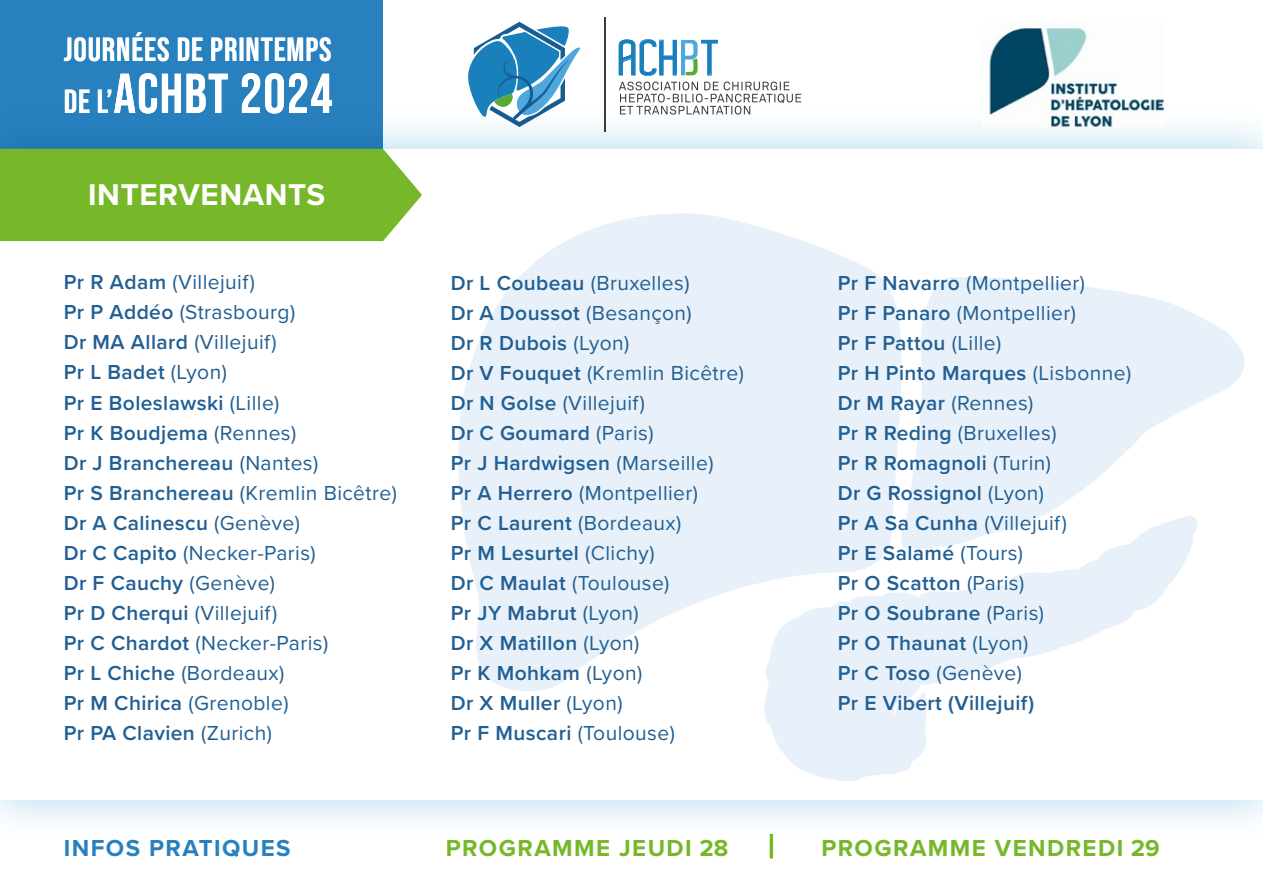
<style>
.page{position:relative;width:1263px;height:893px;background:#fff}
.page>*{position:absolute;margin:0;border:0;box-sizing:border-box;transform-origin:0 0}
.t1{font:56.1px "Bebas Neue";letter-spacing:.02em;color:#fff}
.t2{font:33.45px "Bebas Neue";letter-spacing:.025em;color:#fff}
.t3{font:700 31.2px "Proxima Nova";letter-spacing:.02em;color:#fff}
.t4{font:700 24px "Proxima Nova";letter-spacing:.06em;color:#76b82a}
.t5{font:700 24px "Proxima Nova";letter-spacing:.06em;color:#2881be}
.t6{font:600 21px/30px "Proxima Nova";letter-spacing:.02em;color:#215f93}
.s1{font-size:33.45px}
.s2{font-weight:400}
</style>
<div class="page">
<div style="left:0;top:106px;width:1263px;height:736px;background:#53addb;opacity:.5"></div>
<div style="left:0;top:149px;width:1263px;height:650px;background:#fff"></div>
<img style="left:982px;top:25px;width:183px;height:101px">
<svg style="left:458px;top:213px;width:438px;height:478px;fill:#e8f1f9"></svg>
<svg style="left:896px;top:277px;width:349px;height:236px;fill:#e8f1f9"></svg>
<svg style="left:763px;top:513px;width:434px;height:269px"></svg>
<div style="left:0;top:0;width:383px;height:149px;background:#2881be"></div>
<svg style="left:425px;top:17px;width:419px;height:132px"></svg>
<hr style="left:604px;top:17px;width:1px;height:115px;background:#3d3c3b">
<svg style="left:619px;top:82px;width:182px;height:33px"></svg>
<svg style="left:619px;top:39px;width:99px;height:37px"></svg>
<svg style="left:468px;top:22px;width:114px;height:105px"></svg>
<hr style="left:770px;top:834px;width:3px;height:24px;background:#76b82a">
<div style="left:0;top:149px;width:422px;height:92px;background:#76b82a"></div>
<h2 class="t2" style="left:64px;top:30px;width:269px">JOURNÉES DE PRINTEMPS</h2>
<h1 class="t1" style="left:64px;top:62px;width:270px"><span class="s1">DE L’</span>ACHBT 2024</h1>
<h3 class="t3" style="left:88px;top:171px;width:239px">INTERVENANTS</h3>
<p class="t6" style="left:64px;top:267px;width:335px">Pr R Adam <span class="s2">(Villejuif)<br></span>Pr P Addéo <span class="s2">(Strasbourg)<br></span>Dr MA Allard <span class="s2">(Villejuif)<br></span>Pr L Badet <span class="s2">(Lyon)<br></span>Pr E Boleslawski <span class="s2">(Lille)<br></span>Pr K Boudjema <span class="s2">(Rennes)<br></span>Dr J Branchereau <span class="s2">(Nantes)<br></span>Pr S Branchereau <span class="s2">(Kremlin Bicêtre)<br></span>Dr A Calinescu <span class="s2">(Genève)<br></span>Dr C Capito <span class="s2">(Necker-Paris)<br></span>Dr F Cauchy <span class="s2">(Genève)<br></span>Pr D Cherqui <span class="s2">(Villejuif)<br></span>Pr C Chardot <span class="s2">(Necker-Paris)<br></span>Pr L Chiche <span class="s2">(Bordeaux)<br></span>Pr M Chirica <span class="s2">(Grenoble)<br></span>Pr PA Clavien <span class="s2">(Zurich)</span></p>
<p class="t6" style="left:451px;top:267px;width:295px">Dr L Coubeau <span class="s2">(Bruxelles)<br></span>Dr A Doussot <span class="s2">(Besançon)<br></span>Dr R Dubois <span class="s2">(Lyon)<br></span>Dr V Fouquet <span class="s2">(Kremlin Bicêtre)<br></span>Dr N Golse <span class="s2">(Villejuif)<br></span>Dr C Goumard <span class="s2">(Paris)<br></span>Pr J Hardwigsen <span class="s2">(Marseille)<br></span>Pr A Herrero <span class="s2">(Montpellier)<br></span>Pr C Laurent <span class="s2">(Bordeaux)<br></span>Pr M Lesurtel <span class="s2">(Clichy)<br></span>Dr C Maulat <span class="s2">(Toulouse)<br></span>Pr JY Mabrut <span class="s2">(Lyon)<br></span>Dr X Matillon <span class="s2">(Lyon)<br></span>Pr K Mohkam <span class="s2">(Lyon)<br></span>Dr X Muller <span class="s2">(Lyon)<br></span>Pr F Muscari <span class="s2">(Toulouse)</span></p>
<p class="t6" style="left:838px;top:267px;width:295px">Pr F Navarro <span class="s2">(Montpellier)<br></span>Pr F Panaro <span class="s2">(Montpellier)<br></span>Pr F Pattou <span class="s2">(Lille)<br></span>Pr H Pinto Marques <span class="s2">(Lisbonne)<br></span>Dr M Rayar <span class="s2">(Rennes)<br></span>Pr R Reding <span class="s2">(Bruxelles)<br></span>Pr R Romagnoli <span class="s2">(Turin)<br></span>Dr G Rossignol <span class="s2">(Lyon)<br></span>Pr A Sa Cunha <span class="s2">(Villejuif)<br></span>Pr E Salamé <span class="s2">(Tours)<br></span>Pr O Scatton <span class="s2">(Paris)<br></span>Pr O Soubrane <span class="s2">(Paris)<br></span>Pr O Thaunat <span class="s2">(Lyon)<br></span>Pr C Toso <span class="s2">(Genève)<br></span>Pr E Vibert (Villejuif)</p>
<p class="t5" style="left:64px;top:830px;width:228px">INFOS PRATIQUES</p>
<p class="t4" style="left:446px;top:830px;width:284px">PROGRAMME JEUDI 28</p>
<p class="t4" style="left:821px;top:830px;width:340px">PROGRAMME VENDREDI 29</p>
</div>
